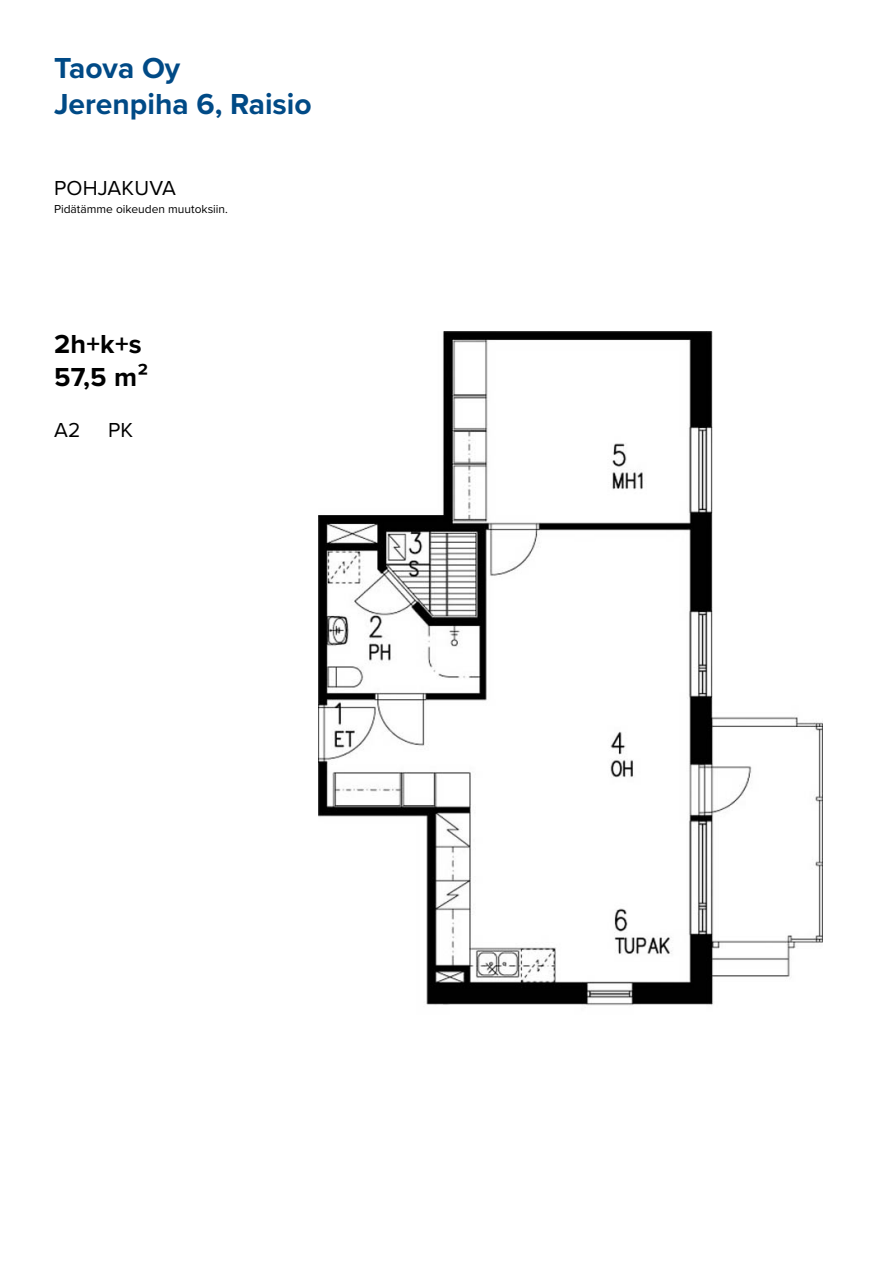
<style>
.page{position:relative;width:893px;height:1263px;background:#fff}
.page>*{position:absolute;margin:0;border:0;box-sizing:border-box;transform-origin:0 0}
.t1{font:700 30px/36px "Proxima Nova";color:#004a86}
.t2{font:700 27px/33px "Proxima Nova";color:#000}
.t3{font:21px "Proxima Nova";letter-spacing:.01em;color:#000}
.t4{font:12px "Proxima Nova";color:#000}
</style>
<div class="page">
<img style="left:319px;top:332px;width:504px;height:674px">
<h1 class="t1" style="left:54px;top:49px;width:259px">Taova Oy<br>Jerenpiha 6, Raisio</h1>
<h3 class="t3" style="left:54px;top:173px;width:124px">POHJAKUVA</h3>
<p class="t4" style="left:54px;top:200px;width:176px">Pidätämme oikeuden muutoksiin.</p>
<h2 class="t2" style="left:54px;top:327px;width:96px">2h+k+s<br>57,5 m²</h2>
<h3 class="t3" style="left:54px;top:414px;width:28px">A2</h3>
<h3 class="t3" style="left:108px;top:414px;width:27px">PK</h3>
</div>
